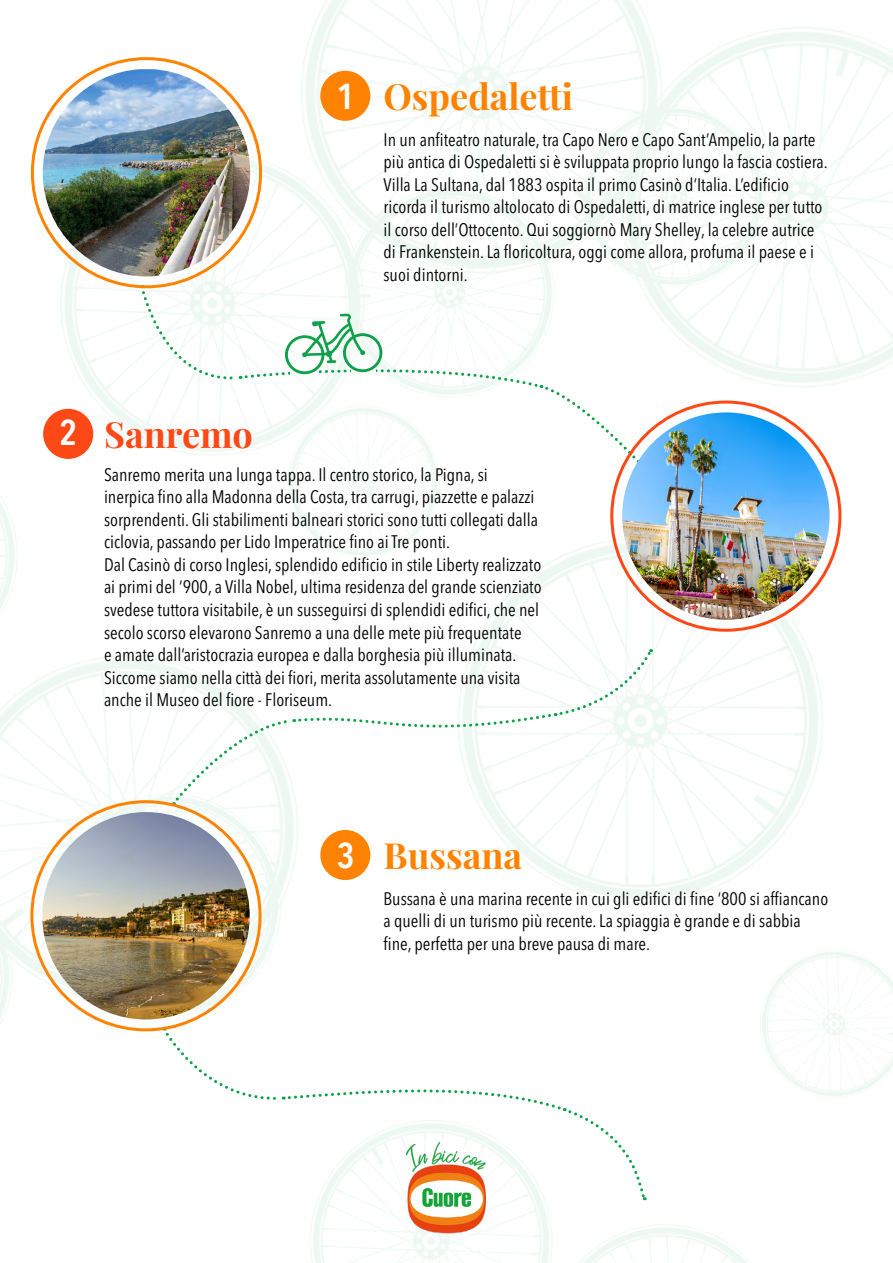
<style>
.page{position:relative;width:893px;height:1263px;background:#fff}
.page>*{position:absolute;margin:0;border:0;box-sizing:border-box;transform-origin:0 0}
.t1{font:36px "Playfair Display";color:#ff8300}
.t2{font:36px "Playfair Display";color:#fe4815}
.t3{font:600 condensed 35.7px "Avenir Next LT Pro";color:#fff}
.t4{font:condensed 18px/22.5px "Avenir Next LT Pro";color:#000}
</style>
<div class="page">
<img style="left:0;top:0;width:893px;height:1263px">
<img style="left:43px;top:69px;width:207px;height:207px;border-radius:102px">
<svg style="left:173px;top:649px;width:480px;height:156px"></svg>
<svg style="left:163px;top:1027px;width:484px;height:173px"></svg>
<img style="left:42px;top:812px;width:208px;height:207px;border-radius:104px">
<img style="left:622px;top:412px;width:208px;height:208px;border-radius:104px">
<div style="left:320px;top:71px;width:50px;height:50px;background:#ff8300;border-radius:50%"></div>
<div style="left:320px;top:830px;width:50px;height:50px;background:#ff8300;border-radius:50%"></div>
<div style="left:43px;top:409px;width:50px;height:50px;background:#fe4815;border-radius:50%"></div>
<svg style="left:140px;top:285px;width:515px;height:194px"></svg>
<img style="left:397px;top:1138px;width:99px;height:96px">
<h2 class="t3" style="left:337px;top:74px;width:19px">1</h2>
<h1 class="t1" style="left:384px;top:68px;width:191px">Ospedaletti</h1>
<p class="t4" style="left:384px;top:128px;width:446px">In un anfiteatro naturale, tra Capo Nero e Capo Sant’Ampelio, la parte più antica di Ospedaletti si è sviluppata proprio lungo la fascia costiera.<br>Villa La Sultana, dal 1883 ospita il primo Casinò d’Italia. L’edificio ricorda il turismo altolocato di Ospedaletti, di matrice inglese per tutto il corso dell’Ottocento. Qui soggiornò Mary Shelley, la celebre autrice di Frankenstein. La floricoltura, oggi come allora, profuma il paese e i suoi dintorni.</p>
<h2 class="t3" style="left:60px;top:411px;width:19px">2</h2>
<h1 class="t2" style="left:104px;top:406px;width:150px">Sanremo</h1>
<p class="t4" style="left:104px;top:463px;width:439px">Sanremo merita una lunga tappa. Il centro storico, la Pigna, si inerpica fino alla Madonna della Costa, tra carrugi, piazzette e palazzi sorprendenti. Gli stabilimenti balneari storici sono tutti collegati dalla ciclovia, passando per Lido Imperatrice fino ai Tre ponti.<br>Dal Casinò di corso Inglesi, splendido edificio in stile Liberty realizzato ai primi del ‘900, a Villa Nobel, ultima residenza del grande scienziato svedese tuttora visitabile, è un susseguirsi di splendidi edifici, che nel secolo scorso elevarono Sanremo a una delle mete più frequentate<br>e amate dall’aristocrazia europea e dalla borghesia più illuminata.<br>Siccome siamo nella città dei fiori, merita assolutamente una visita anche il Museo del fiore - Floriseum.</p>
<h2 class="t3" style="left:337px;top:834px;width:19px">3</h2>
<h1 class="t1" style="left:384px;top:827px;width:140px">Bussana</h1>
<p class="t4" style="left:384px;top:887px;width:446px">Bussana è una marina recente in cui gli edifici di fine ‘800 si affiancano a quelli di un turismo più recente. La spiaggia è grande e di sabbia fine, perfetta per una breve pausa di mare.</p>
</div>
